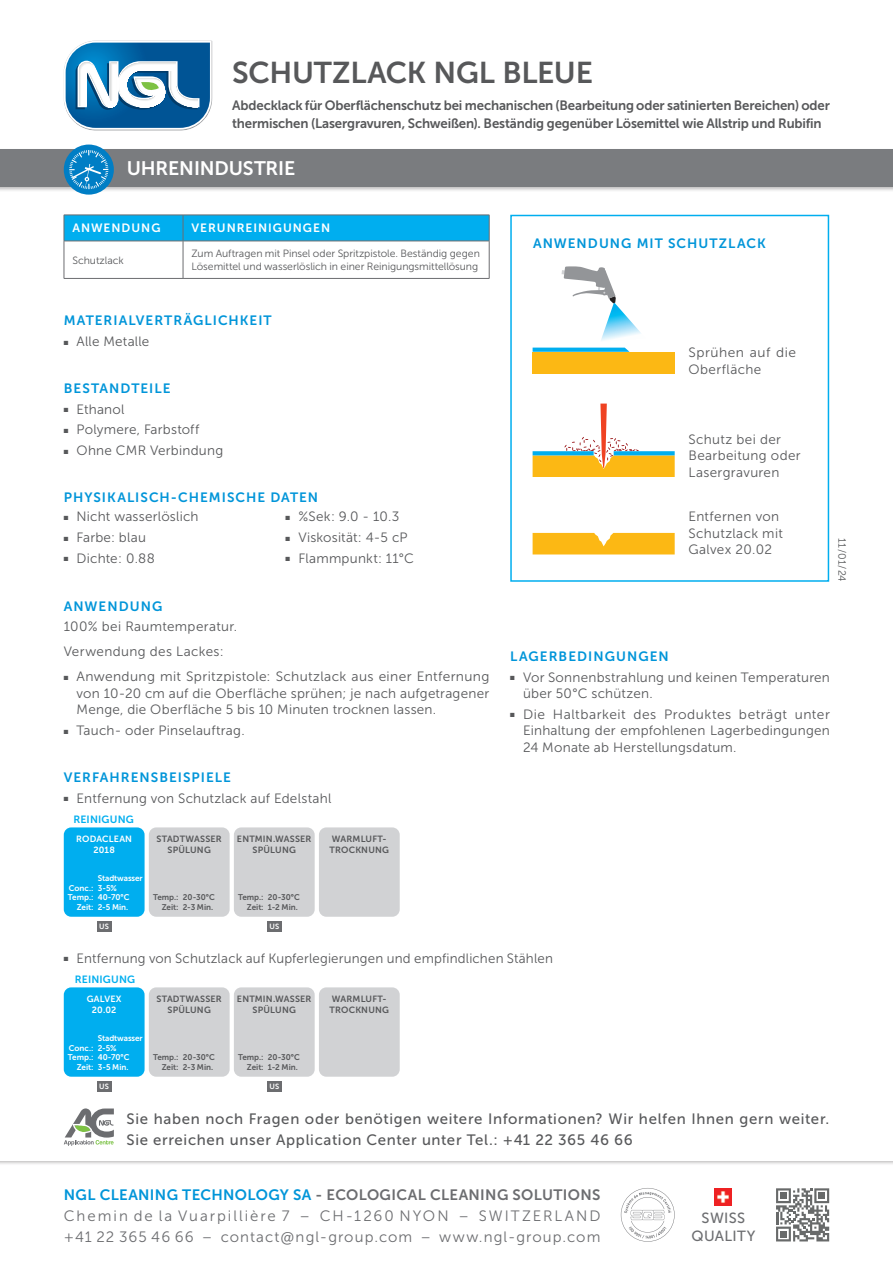
<style>
.page{position:relative;width:893px;height:1263px;background:#fff}
.page>*{position:absolute;margin:0;border:0;box-sizing:border-box;transform-origin:0 0}
.t1{font:30px "Museo Sans 700";letter-spacing:-.005em;color:#57585a}
.t2{font:19.5px "Museo Sans 700";letter-spacing:-.01em;color:#fff}
.t3{font:15px/21px "Museo Sans 500";letter-spacing:.045em;color:#57585a}
.t4{font:15px/21px "Museo Sans 300";letter-spacing:.115em;color:#6c6d70}
.t5{font:15px "Museo Sans 700";letter-spacing:.025em;color:#6c6d70}
.t6{font:14.7px/18px "Museo Sans 500";letter-spacing:.025em;color:#6c6d70;text-align:center}
.t7{font:13.5px/16.5px "Museo Sans 300";letter-spacing:.02em;color:#57585a}
.t8{font:13.5px/18px "Museo Sans 700";letter-spacing:-.01em;color:#57585a}
.t9{font:13.5px "Museo Sans 700";letter-spacing:.075em;color:#0095d9}
.t10{font:12px "Museo Sans 700";letter-spacing:.08em;color:#fff}
.t11{font:10.5px/12.6px "Museo Sans 300";letter-spacing:-.005em;color:#57585a}
.t12{font:10.5px "Museo Sans 700";letter-spacing:.015em;color:#00aeef}
.t13{font:9px/10.8px "Museo Sans 700";letter-spacing:.02em;color:#57585a;text-align:center}
.t14{font:9px/10.8px "Museo Sans 700";letter-spacing:.02em;color:#fff;text-align:center}
.t15{font:8.25px/9.9px "Museo Sans 700";letter-spacing:-.005em;color:#57585a;text-align:right}
.t16{font:8.25px/9.9px "Museo Sans 700";letter-spacing:-.005em;color:#fff;text-align:right}
.t17{font:7.5px "Museo Sans 700";letter-spacing:.02em;color:#fff}
.s1{color:#0095d9}
.s2{font-family:"Acumin Variable Concept"}
</style>
<div class="page">
<div style="left:0;top:148px;width:893px;height:45px;background:#231f20;opacity:.3"></div>
<div style="left:0;top:149px;width:893px;height:38px;background:#7a7c7f"></div>
<svg style="left:64px;top:1108px;width:50px;height:38px"></svg>
<img style="left:91px;top:130px;width:94px;height:1px">
<svg style="left:64px;top:41px;width:148px;height:89px"></svg>
<svg style="left:776px;top:1188px;width:53px;height:53px"></svg>
<img style="left:715px;top:1188px;width:17px;height:17px">
<svg style="left:621px;top:1188px;width:54px;height:54px"></svg>
<div style="left:64px;top:145px;width:50px;height:50px;background:#007ec5;border-radius:50%"></div>
<svg style="left:69px;top:150px;width:39px;height:39px"></svg>
<div style="left:149px;top:827px;width:81px;height:90px;background:#d1d2d4;border-radius:7px"></div>
<div style="left:319px;top:827px;width:81px;height:90px;background:#d1d2d4;border-radius:7px"></div>
<div style="left:234px;top:827px;width:81px;height:90px;background:#d1d2d4;border-radius:7px"></div>
<div style="left:267px;top:921px;width:14px;height:10px;background:#6c6d70"></div>
<div style="left:97px;top:921px;width:14px;height:10px;background:#6c6d70"></div>
<div style="left:64px;top:827px;width:81px;height:90px;background:#00aeef;border-radius:7px"></div>
<div style="left:149px;top:987px;width:81px;height:90px;background:#d1d2d4;border-radius:7px"></div>
<div style="left:319px;top:987px;width:81px;height:90px;background:#d1d2d4;border-radius:7px"></div>
<div style="left:234px;top:987px;width:81px;height:90px;background:#d1d2d4;border-radius:7px"></div>
<div style="left:267px;top:1081px;width:14px;height:10px;background:#6c6d70"></div>
<div style="left:97px;top:1081px;width:14px;height:10px;background:#6c6d70"></div>
<div style="left:64px;top:987px;width:81px;height:90px;background:#00aeef;border-radius:7px"></div>
<div style="left:510px;top:215px;width:319px;height:367px;border:2px solid #00aeef"></div>
<div style="left:533px;top:352px;width:142px;height:21px;background:#fcb814"></div>
<svg style="left:533px;top:348px;width:96px;height:4px"></svg>
<svg style="left:562px;top:266px;width:79px;height:75px"></svg>
<svg style="left:533px;top:404px;width:142px;height:73px"></svg>
<div style="left:533px;top:533px;width:142px;height:21px;background:#fcb814"></div>
<hr style="left:64px;top:241px;width:119px;height:1px;background:#6c6d70">
<hr style="left:64px;top:241px;width:1px;height:37px;background:#6c6d70">
<hr style="left:183px;top:241px;width:306px;height:1px;background:#6c6d70">
<hr style="left:183px;top:241px;width:1px;height:37px;background:#6c6d70">
<hr style="left:489px;top:241px;width:1px;height:37px;background:#6c6d70">
<hr style="left:64px;top:278px;width:119px;height:1px;background:#6c6d70">
<hr style="left:183px;top:278px;width:306px;height:1px;background:#6c6d70">
<svg style="left:64px;top:215px;width:426px;height:26px;background:#04abe9"></svg>
<h1 class="t1" style="left:232px;top:56px;width:362px">SCHUTZLACK NGL BLEUE</h1>
<p class="t8" style="left:232px;top:96px;width:599px">Abdecklack für Oberflächenschutz bei mechanischen (Bearbeitung oder satinierten Bereichen) oder thermischen (Lasergravuren, Schweißen). Beständig gegenüber Lösemittel wie Allstrip und Rubifin</p>
<h2 class="t2" style="left:127px;top:158px;width:170px">UHRENINDUSTRIE</h2>
<p class="t10" style="left:72px;top:222px;width:89px">ANWENDUNG</p>
<p class="t10" style="left:192px;top:222px;width:140px">VERUNREINIGUNGEN</p>
<p class="t11" style="left:72px;top:254px;width:53px">Schutzlack</p>
<p class="t11" style="left:192px;top:247px;width:290px">Zum Auftragen mit Pinsel oder Spritzpistole. Beständig gegen<br>Lösemittel und wasserlöslich in einer Reinigungsmittellösung</p>
<p class="t9" style="left:533px;top:235px;width:234px">ANWENDUNG MIT SCHUTZLACK</p>
<p class="t9" style="left:64px;top:313px;width:209px">MATERIALVERTRÄGLICHKEIT</p>
<p class="t7" style="left:64px;top:333px;width:87px">■ Alle Metalle</p>
<p class="t9" style="left:64px;top:381px;width:108px">BESTANDTEILE</p>
<p class="t7" style="left:64px;top:401px;width:62px">■ Ethanol</p>
<p class="t7" style="left:64px;top:421px;width:137px">■ Polymere, Farbstoff</p>
<p class="t7" style="left:64px;top:442px;width:161px">■ Ohne CMR Verbindung</p>
<p class="t9" style="left:64px;top:489px;width:256px">PHYSIKALISCH-CHEMISCHE DATEN</p>
<p class="t7" style="left:64px;top:509px;width:136px">■ Nicht wasserlöslich</p>
<p class="t7" style="left:64px;top:529px;width:84px">■ Farbe: blau</p>
<p class="t7" style="left:64px;top:550px;width:93px">■ Dichte : 0.88</p>
<p class="t7" style="left:286px;top:509px;width:115px">■ %Sek : 9.0 - 10.3</p>
<p class="t7" style="left:286px;top:529px;width:124px">■ Viskosität: 4-5 cP</p>
<p class="t7" style="left:286px;top:550px;width:130px">■ Flammpunkt: 11°C</p>
<p class="t9" style="left:64px;top:598px;width:100px">ANWENDUNG</p>
<p class="t7" style="left:64px;top:614px;width:175px;line-height:25px">100% bei Raumtemperatur.<br>Verwendung des Lackes:</p>
<p class="t7" style="left:77px;top:668px;width:414px;text-align:justify;text-indent:-13px">■ Anwendung mit Spritzpistole: Schutzlack aus einer Entfernung von 10-20 cm auf die Oberfläche sprühen; je nach aufgetragener Menge, die Oberfläche 5 bis 10 Minuten trocknen lassen.</p>
<p class="t7" style="left:64px;top:722px;width:182px">■ Tauch- oder Pinselauftrag.</p>
<p class="t9" style="left:64px;top:770px;width:169px">VERFAHRENSBEISPIELE</p>
<p class="t7" style="left:64px;top:790px;width:269px">■ Entfernung von Schutzlack auf Edelstahl</p>
<p class="t13" style="left:157px;top:834px;width:67px">STADTWASSER<br>SPÜLUNG</p>
<p class="t12" style="left:73px;top:814px;width:62px">REINIGUNG</p>
<p class="t14" style="left:76px;top:834px;width:57px">RODACLEAN<br>2018</p>
<p class="t16" style="left:68px;top:883px;width:27px">Conc.:<br>Temp.:<br>Zeit:</p>
<p class="t16" style="left:98px;top:873px;width:46px;text-align:left">Stadtwasser<br>3-5%<br>40-70°C<br>2-5 Min.</p>
<p class="t13" style="left:237px;top:834px;width:76px">ENTMIN.WASSER<br>SPÜLUNG</p>
<p class="t13" style="left:330px;top:834px;width:61px;text-align:left">WARMLUFT-<br>TROCKNUNG</p>
<p class="t15" style="left:153px;top:893px;width:27px">Temp.:<br>Zeit:</p>
<p class="t15" style="left:183px;top:893px;width:34px;text-align:left">20-30°C<br>2-3 Min.</p>
<p class="t15" style="left:238px;top:893px;width:27px">Temp.:<br>Zeit:</p>
<p class="t15" style="left:268px;top:893px;width:34px;text-align:left">20-30°C<br>1-2 Min.</p>
<p class="t17" style="left:269px;top:922px;width:11px">US</p>
<p class="t17" style="left:99px;top:922px;width:11px">US</p>
<p class="t7" style="left:688px;top:345px;width:109px">Sprühen auf die<br>Oberfläche</p>
<p class="t7" style="left:688px;top:431px;width:114px">Schutz bei der<br>Bearbeitung oder<br>Lasergravuren</p>
<p class="t7" style="left:688px;top:509px;width:96px">Entfernen von<br>Schutzlack mit<br>Galvex 20.02</p>
<p class="t11" style="left:848px;top:538px;width:46px;rotate:90deg">11/01/24</p>
<p class="t9" style="left:510px;top:649px;width:160px">LAGERBEDINGUNGEN</p>
<p class="t7" style="left:523px;top:669px;width:308px;text-indent:-13px">■ Vor Sonnenbstrahlung und keinen Temperaturen über 50°C schützen.</p>
<p class="t7" style="left:523px;top:706px;width:308px;text-align:justify;text-indent:-13px">■ Die Haltbarkeit des Produktes beträgt unter Einhaltung der empfohlenen Lagerbedingungen 24 Monate ab Herstellungsdatum.</p>
<p class="t7" style="left:64px;top:950px;width:491px">■ Entfernung von Schutzlack auf Kupferlegierungen und empfindlichen Stählen</p>
<p class="t12" style="left:75px;top:974px;width:62px">REINIGUNG</p>
<p class="t14" style="left:87px;top:994px;width:36px">GALVEX<br>20.02</p>
<p class="t16" style="left:68px;top:1043px;width:27px">Conc.:<br>Temp.:<br>Zeit:</p>
<p class="t16" style="left:98px;top:1033px;width:46px;text-align:left">Stadtwasser<br>2-5%<br>40-70°C<br>3-5 Min.</p>
<p class="t17" style="left:99px;top:1082px;width:11px">US</p>
<p class="t13" style="left:157px;top:994px;width:67px">STADTWASSER<br>SPÜLUNG</p>
<p class="t15" style="left:153px;top:1052px;width:27px">Temp.:<br>Zeit:</p>
<p class="t15" style="left:183px;top:1052px;width:34px;text-align:left">20-30°C<br>2-3 Min.</p>
<p class="t13" style="left:237px;top:994px;width:76px">ENTMIN.WASSER<br>SPÜLUNG</p>
<p class="t15" style="left:238px;top:1052px;width:27px">Temp.:<br>Zeit:</p>
<p class="t15" style="left:268px;top:1052px;width:34px;text-align:left">20-30°C<br>1-2 Min.</p>
<p class="t17" style="left:269px;top:1082px;width:11px">US</p>
<p class="t13" style="left:330px;top:994px;width:61px;text-align:left">WARMLUFT-<br>TROCKNUNG</p>
<p class="t3" style="left:126px;top:1108px;width:704px">Sie haben noch Fragen oder benötigen weitere Informationen? Wir helfen Ihnen gern weiter.<br>Sie erreichen unser Application Center unter Tel.: +41 22 365 46 66</p>
<p class="t5" style="left:64px;top:1186px;width:538px"><span class="s1">NGL CLEANING TECHNOLOGY SA</span> - ECOLOGICAL CLEANING SOLUTIONS</p>
<p class="t4" style="left:64px;top:1205px;width:538px">Chemin de la Vuarpillière 7 – CH-1260 NYON – SWITZERLAND +41 22 365 46 66 – contact<span class="s2">@</span>ngl-group.com – www.ngl-group.com</p>
<p class="t6" style="left:691px;top:1209px;width:66px">SWISS<br>QUALITY</p>
</div>
